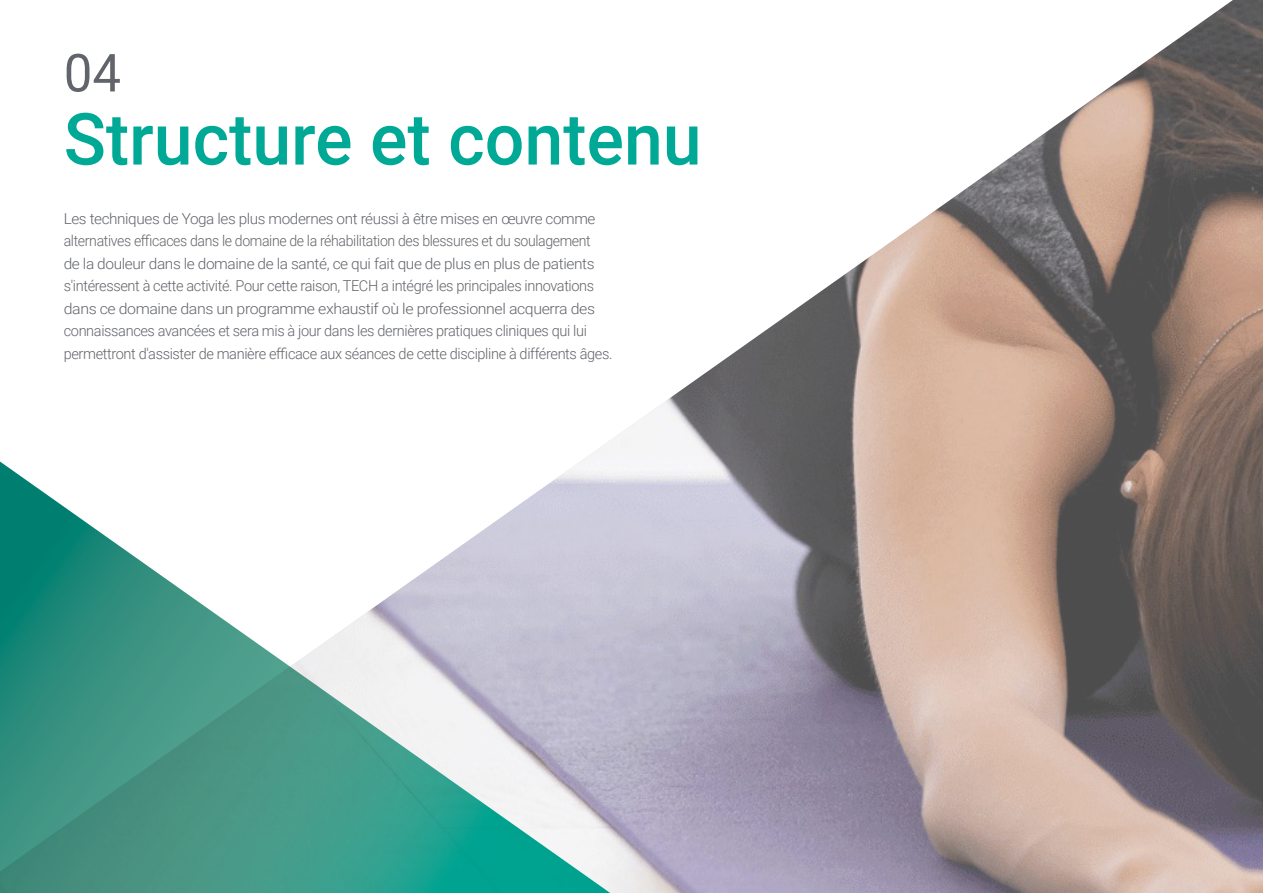
<style>
.page{position:relative;width:1263px;height:893px;background:#fff}
.page>*{position:absolute;margin:0;border:0;box-sizing:border-box;transform-origin:0 0}
.t1{font:500 72px "Roboto";color:#00a996}
.t2{font:52.5px "Roboto";color:#61646a}
.t3{font:300 15px/22.5px "Roboto";letter-spacing:-.025em;color:#61646a}
</style>
<div class="page">
<img style="left:603px;top:0;width:660px;height:893px">
<svg style="left:0;top:446px;width:640px;height:447px"></svg>
<h2 class="t2" style="left:64px;top:36px;width:59px">04</h2>
<h1 class="t1" style="left:64px;top:89px;width:639px">Structure et contenu</h1>
<p class="t3" style="left:64px;top:207px;width:550px">Les techniques de Yoga les plus modernes ont réussi à être mises en œuvre comme alternatives efficaces dans le domaine de la réhabilitation des blessures et du soulagement<br>de la douleur dans le domaine de la santé, ce qui fait que de plus en plus de patients s'intéressent à cette activité. Pour cette raison, TECH a intégré les principales innovations dans ce domaine dans un programme exhaustif où le professionnel acquerra des connaissances avancées et sera mis à jour dans les dernières pratiques cliniques qui lui permettront d'assister de manière efficace aux séances de cette discipline à différents âges.</p>
</div>
